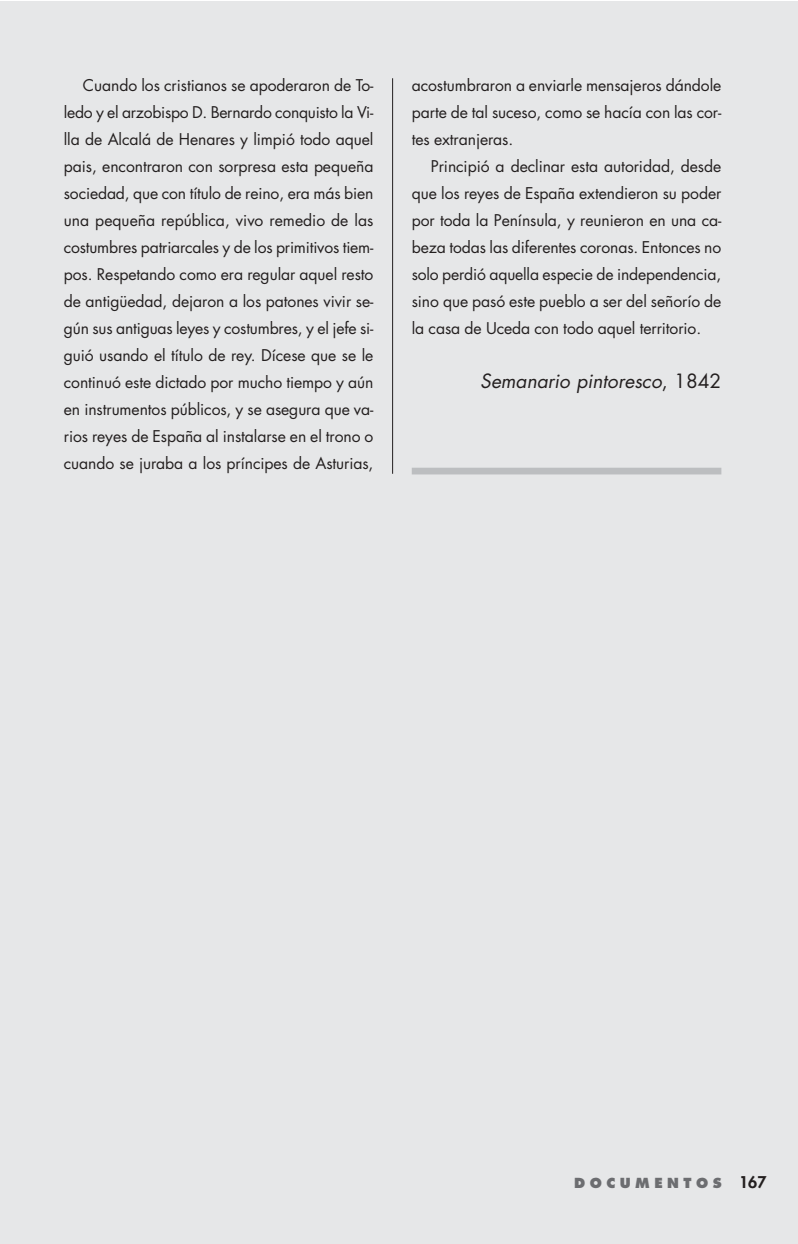
<style>
.page{position:relative;width:798px;height:1244px;background:#fff}
.page>*{position:absolute;margin:0;border:0;box-sizing:border-box;transform-origin:0 0}
.t1{font:italic 19.12px "Futura";color:#231f1f}
.t2{font:15.75px/27px "Futura";letter-spacing:-.005em;color:#231f1f;text-align:justify}
.t3{font:800 13.5px "Futura";letter-spacing:.33em;color:#6c6d70}
.s1{font-style:normal}
.s2{font-size:15.75px;color:#231f1f}
</style>
<div class="page">
<div style="left:0;top:2px;width:797px;height:1242px;background:#e6e7e8"></div>
<div style="left:411px;top:468px;width:310px;height:6px;background:#bcbec0"></div>
<hr style="left:392px;top:78px;width:1px;height:396px;background:#231f1f">
<p class="t2" style="left:64px;top:73px;width:311px;text-indent:19px">Cuando los cristianos se apoderaron de To&shy;ledo y el arzobispo D. Bernardo conquisto la Vi&shy;lla de Alcalá de Henares y limpió todo aquel pais, encontraron con sorpresa esta pequeña sociedad, que con título de reino, era más bien una pequeña república, vivo remedio de las costumbres patriarcales y de los primitivos tiem&shy;pos. Respetando como era regular aquel resto de antigüedad, dejaron a los patones vivir se&shy;gún sus antiguas leyes y costumbres, y el jefe si&shy;guió usando el título de rey. Dícese que se le continuó este dictado por mucho tiempo y aún en instrumentos públicos, y se asegura que va&shy;rios reyes de España al instalarse en el trono o cuando se juraba a los príncipes de Asturias,</p>
<p class="t2" style="left:411px;top:73px;width:311px">acostumbraron a enviarle mensajeros dándole</p>
<p class="t2" style="left:411px;top:100px;width:311px">parte de tal suceso, como se hacía con las cor-</p>
<p class="t2" style="left:411px;top:127px;width:103px">tes extranjeras.</p>
<p class="t2" style="left:431px;top:154px;width:292px">Principió a declinar esta autoridad, desde</p>
<p class="t2" style="left:411px;top:181px;width:311px">que los reyes de España extendieron su poder</p>
<p class="t2" style="left:411px;top:208px;width:311px">por toda la Península, y reunieron en una ca-</p>
<p class="t2" style="left:411px;top:235px;width:311px">beza todas las diferentes coronas. Entonces no</p>
<p class="t2" style="left:411px;top:262px;width:311px">solo perdió aquella especie de independencia,</p>
<p class="t2" style="left:411px;top:289px;width:311px">sino que pasó este pueblo a ser del señorío de</p>
<p class="t2" style="left:411px;top:316px;width:291px">la casa de Uceda con todo aquel territorio.</p>
<p class="t1" style="left:480px;top:372px;width:242px">Semanario pintoresco<span class="s1">, 1842</span></p>
<p class="t3" style="left:573px;top:1177px;width:194px">DOCUMENTOS <span class="s2">167</span></p>
</div>
